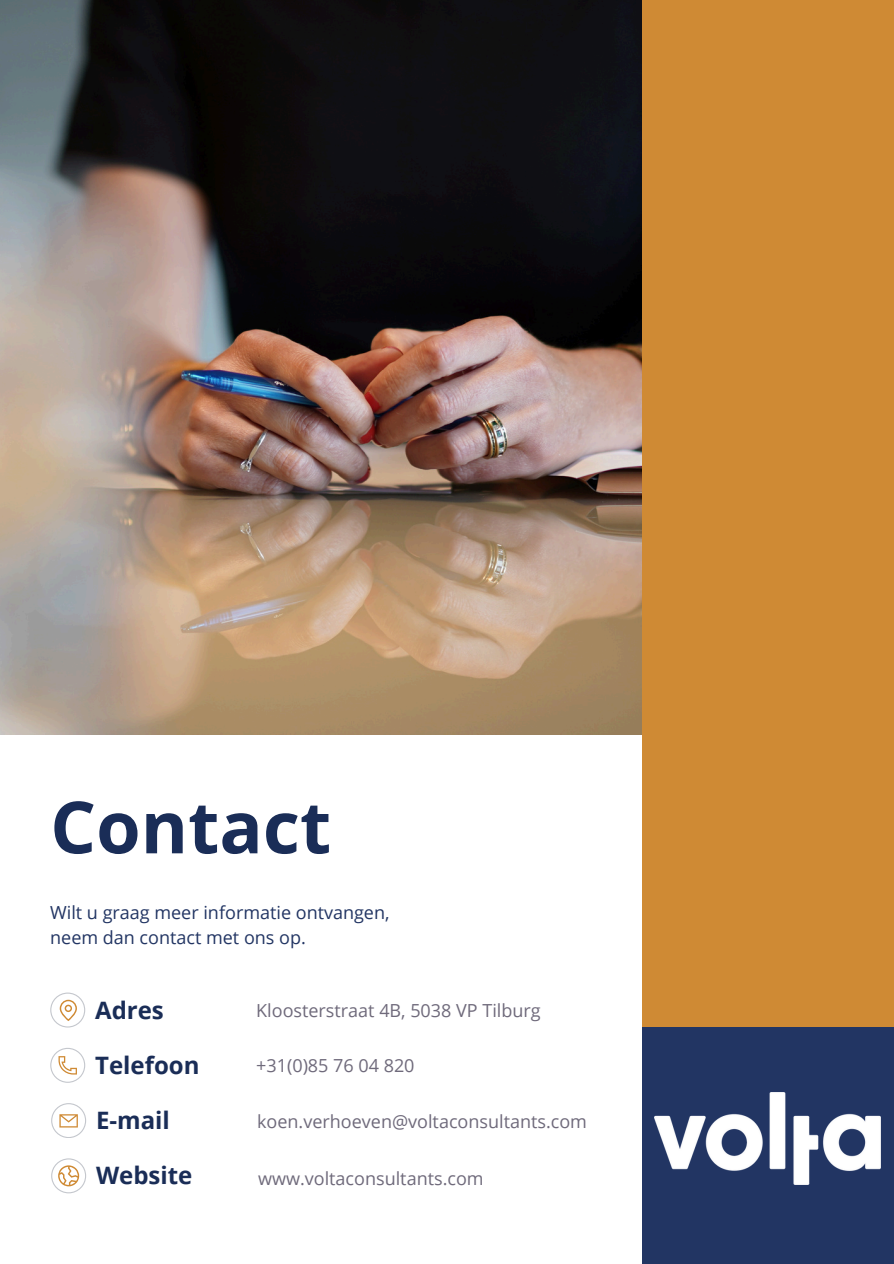
<style>
.page{position:relative;width:894px;height:1264px;background:#fff}
.page>*{position:absolute;margin:0;border:0;box-sizing:border-box;transform-origin:0 0}
.t1{font:700 72px "Open Sans";color:#1a2d57}
.t2{font:700 24px "Open Sans";color:#1a2d57}
.t3{font:18px "Open Sans";color:#6f6a7b}
.t4{font:18px "Open Sans";color:#223563}
</style>
<div class="page">
<div style="left:642px;top:0;width:251px;height:1031px;background:#cf8a34"></div>
<div style="left:642px;top:1027px;width:251px;height:236px;background:#223563"></div>
<svg style="left:50px;top:992px;width:35px;height:35px"></svg>
<svg style="left:51px;top:1158px;width:35px;height:35px"></svg>
<svg style="left:50px;top:1048px;width:35px;height:34px"></svg>
<svg style="left:51px;top:1103px;width:35px;height:34px"></svg>
<img style="left:0;top:0;width:641px;height:735px">
<img style="left:654px;top:1092px;width:226px;height:92px">
<h1 class="t1" style="left:50px;top:776px;width:282px">Contact</h1>
<p class="t4" style="left:50px;top:899px;width:341px">Wilt u graag meer informatie ontvangen,</p>
<p class="t4" style="left:50px;top:924px;width:257px">neem dan contact met ons op.</p>
<p class="t2" style="left:95px;top:992px;width:70px">Adres</p>
<h2 class="t3" style="left:256px;top:997px;width:286px">Kloosterstraat 4B, 5038 VP Tilburg</h2>
<p class="t2" style="left:95px;top:1048px;width:106px">Telefoon</p>
<h2 class="t3" style="left:256px;top:1052px;width:160px">+31(0)85 76 04 820</h2>
<p class="t2" style="left:96px;top:1103px;width:75px">E-mail</p>
<p class="t3" style="left:257px;top:1108px;width:331px">koen.verhoeven@voltaconsultants.com</p>
<p class="t2" style="left:96px;top:1158px;width:98px">Website</p>
<p class="t3" style="left:258px;top:1166px;width:227px">www.voltaconsultants.com</p>
</div>
